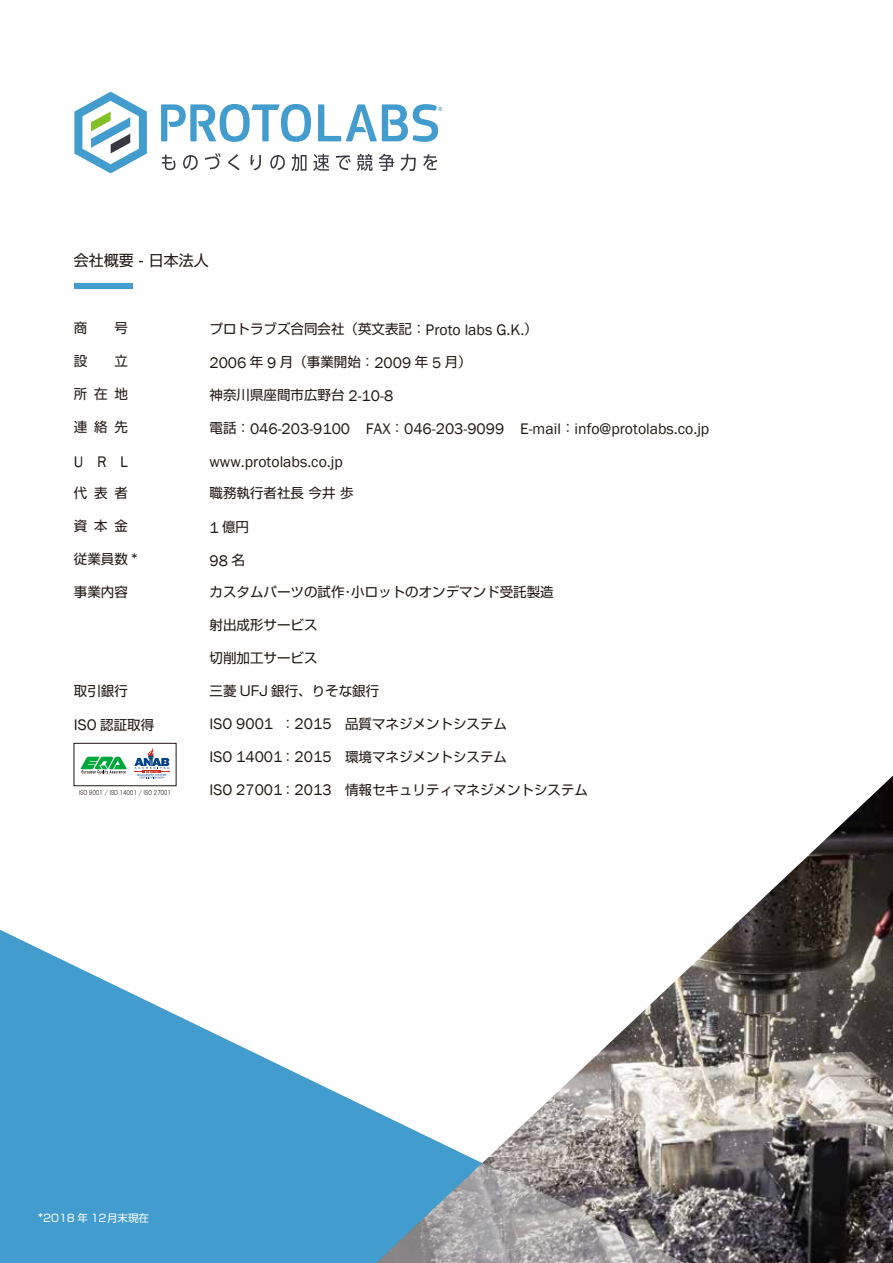
<style>
.page{position:relative;width:893px;height:1263px;background:#fff}
.page>*{position:absolute;margin:0;border:0;box-sizing:border-box;transform-origin:0 0}
.t1{font:15.75px/33px "Franklin Gothic";color:#221815}
.t2{font:15px "Shin Go Pro";color:#221815}
.t3{font:13.5px "Shin Go Pro";color:#221815}
.t4{font:10.5px "Shin Go Pro";color:#fff}
.t5{font:6.45px "HGS Gothic M";letter-spacing:-.05em;color:#221815}
.s1{font-family:"Franklin Gothic";font-size:15.75px}
.s2{font-family:"Shin Go Pro";font-size:13.5px}
</style>
<div class="page">
<svg style="left:0;top:930px;width:376px;height:333px;fill:#429ccd"></svg>
<img style="left:376px;top:776px;width:517px;height:487px">
<div style="left:74px;top:284px;width:58px;height:5px;background:#429ccd"></div>
<div style="left:74px;top:743px;width:102px;height:43px;background:#fff;border:1px solid #221815"></div>
<svg style="left:80px;top:757px;width:47px;height:17px"></svg>
<svg style="left:134px;top:747px;width:36px;height:31px"></svg>
<svg style="left:162px;top:155px;width:13px;height:15px"></svg>
<svg style="left:183px;top:155px;width:15px;height:15px"></svg>
<svg style="left:205px;top:153px;width:16px;height:16px"></svg>
<svg style="left:228px;top:154px;width:12px;height:16px"></svg>
<svg style="left:251px;top:155px;width:10px;height:15px"></svg>
<svg style="left:270px;top:155px;width:15px;height:15px"></svg>
<svg style="left:291px;top:154px;width:15px;height:17px"></svg>
<svg style="left:313px;top:154px;width:16px;height:17px"></svg>
<svg style="left:336px;top:155px;width:15px;height:15px"></svg>
<svg style="left:357px;top:154px;width:16px;height:17px"></svg>
<svg style="left:379px;top:154px;width:15px;height:17px"></svg>
<svg style="left:400px;top:154px;width:16px;height:17px"></svg>
<svg style="left:423px;top:154px;width:14px;height:16px"></svg>
<svg style="left:161px;top:104px;width:150px;height:38px"></svg>
<svg style="left:318px;top:104px;width:124px;height:38px"></svg>
<svg style="left:74px;top:92px;width:73px;height:81px"></svg>
<svg style="left:359px;top:1163px;width:357px;height:100px;background:#86949e"></svg>
<svg style="left:38px;top:1213px;width:5px;height:4px"></svg>
<p class="t2" style="left:74px;top:248px;width:136px">会社概要 - 日本法人</p>
<p class="t3" style="left:74px;top:317px;width:15px">商</p>
<p class="t3" style="left:114px;top:317px;width:15px">号</p>
<p class="t3" style="left:74px;top:350px;width:15px">設</p>
<p class="t3" style="left:114px;top:350px;width:15px">立</p>
<p class="t3" style="left:74px;top:383px;width:55px">所在地</p>
<p class="t3" style="left:74px;top:416px;width:55px">連絡先</p>
<p class="t1" style="left:74px;top:445px;width:55px">URL</p>
<p class="t3" style="left:74px;top:482px;width:55px">代表者</p>
<p class="t3" style="left:74px;top:515px;width:55px">資本金</p>
<p class="t3" style="left:74px;top:548px;width:65px">従業員数 *</p>
<p class="t3" style="left:74px;top:581px;width:55px">事業内容</p>
<p class="t3" style="left:74px;top:680px;width:55px">取引銀行</p>
<p class="t3" style="left:74px;top:714px;width:82px"><span class="s1">ISO</span> 認証取得</p>
<p class="t5" style="left:79px;top:789px;width:93px">ISO 9001 / ISO 14001 / ISO 27001</p>
<p class="t3" style="left:209px;top:318px;width:330px">プロトラブズ合同会社（英文表記：<span class="s1">Proto labs G.K.</span>）</p>
<p class="t3" style="left:209px;top:351px;width:264px"><span class="s1">2006</span> 年 <span class="s1">9</span> 月（事業開始：<span class="s1">2009</span> 年 <span class="s1">5</span> 月）</p>
<p class="t3" style="left:209px;top:384px;width:185px">神奈川県座間市広野台 <span class="s1">2-10-8</span></p>
<p class="t1" style="left:209px;top:412px;width:501px"><span class="s2">電話：</span>046-203-9100 FAX<span class="s2">：</span>046-203-9099 E-mail<span class="s2">：</span>info@protolabs.co.jp www.protolabs.co.jp</p>
<p class="t3" style="left:209px;top:482px;width:145px">職務執行者社長 今井 歩</p>
<p class="t3" style="left:209px;top:516px;width:41px"><span class="s1">1</span> 億円</p>
<p class="t1" style="left:209px;top:544px;width:37px">98 <span class="s2">名</span></p>
<p class="t3" style="left:209px;top:581px;width:346px">カスタムパーツの試作･小ロットのオンデマンド受託製造</p>
<p class="t3" style="left:209px;top:614px;width:109px">射出成形サービス</p>
<p class="t3" style="left:209px;top:647px;width:109px">切削加工サービス</p>
<p class="t3" style="left:209px;top:680px;width:171px">三菱 UFJ 銀行、りそな銀行</p>
<p class="t1" style="left:209px;top:707px;width:74px">ISO 9001<br>ISO 14001<br>ISO 27001</p>
<p class="t3" style="left:281px;top:712px;width:227px">：<span class="s1">2015</span>　品質マネジメントシステム</p>
<p class="t3" style="left:281px;top:745px;width:227px">：<span class="s1">2015</span>　環境マネジメントシステム</p>
<p class="t3" style="left:281px;top:778px;width:308px">：<span class="s1">2013</span>　情報セキュリティマネジメントシステム</p>
<p class="t4" style="left:43px;top:1210px;width:108px">2018 年 12月末現在</p>
</div>
